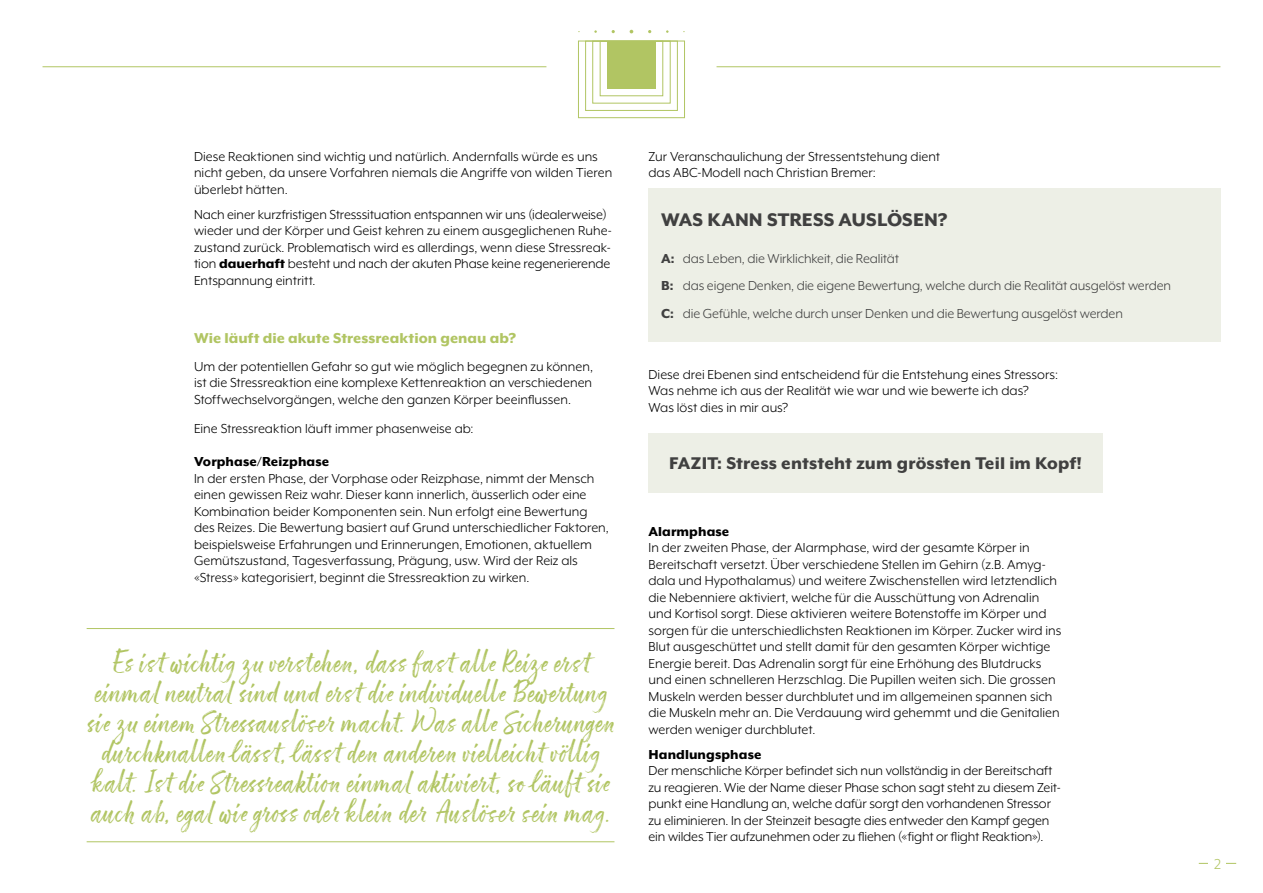
<style>
.page{position:relative;width:1263px;height:893px;background:#fff}
.page>*{position:absolute;margin:0;border:0;box-sizing:border-box;transform-origin:0 0}
.t1{font:27px/30px "ATS Script";letter-spacing:.045em;color:#b1c563;text-align:center}
.t2{font:800 21px "Mr Eaves XL Mod OT";color:#404040}
.t3{font:800 19.5px "Mr Eaves XL Mod OT";letter-spacing:.01em;color:#404040}
.t4{font:800 16.5px "Mr Eaves XL Mod OT";letter-spacing:.005em;color:#b1c563}
.t5{font:16.5px "Mr Eaves XL Mod OT";color:#b1c563}
.t6{font:15px/16.5px "Mr Eaves XL Mod OT";color:#000}
.t7{font:15px/27.6px "Mr Eaves XL Mod OT";letter-spacing:-.01em;color:#404040}
.t8{font:800 15px "Mr Eaves XL Mod OT";letter-spacing:.005em;color:#000}
.s1{font-weight:800}
</style>
<div class="page">
<hr style="left:1199px;top:863px;width:37px;height:1px;background:#b1c563">
<div style="left:1208px;top:853px;width:18px;height:17px;background:#fff"></div>
<div style="left:607px;top:41px;width:49px;height:48px;background:#b1c563"></div>
<div style="left:600px;top:41px;width:63px;height:55px;border:1px solid #b1c563"></div>
<div style="left:585px;top:41px;width:92px;height:70px;border:1px solid #b1c563"></div>
<div style="left:592px;top:41px;width:78px;height:62px;border:1px solid #b1c563"></div>
<div style="left:578px;top:41px;width:107px;height:77px;border:1px solid #b1c563"></div>
<hr style="left:716px;top:67px;width:504px;height:1px;background:#b1c563">
<hr style="left:43px;top:67px;width:503px;height:1px;background:#b1c563">
<hr style="left:87px;top:628px;width:527px;height:1px;background:#b1c563">
<hr style="left:87px;top:841px;width:527px;height:1px;background:#b1c563">
<div style="left:648px;top:189px;width:572px;height:153px;background:#edefe6"></div>
<div style="left:648px;top:434px;width:455px;height:59px;background:#edefe6"></div>
<p class="t6" style="left:194px;top:148px;width:420px">Diese Reaktionen sind wichtig und natürlich. Andernfalls würde es uns nicht geben, da unsere Vorfahren niemals die Angriffe von wilden Tieren überlebt hätten.</p>
<p class="t6" style="left:194px;top:206px;width:419px">Nach einer kurzfristigen Stresssituation entspannen wir uns (idealerweise) wieder und der Körper und Geist kehren zu einem ausgeglichenen Ruhe&shy;zustand zurück. Problematisch wird es allerdings, wenn diese Stressreak&shy;tion <span class="s1">dauerhaft</span> besteht und nach der akuten Phase keine regenerierende Entspannung eintritt.</p>
<p class="t4" style="left:194px;top:330px;width:324px">Wie läuft die akute Stressreaktion genau ab?</p>
<p class="t6" style="left:194px;top:358px;width:400px;text-align:justify">Um der potentiellen Gefahr so gut wie möglich begegnen zu können, ist die Stressreaktion eine komplexe Kettenreaktion an verschiedenen Stoffwechselvorgängen, welche den ganzen Körper beeinflussen.</p>
<p class="t6" style="left:194px;top:420px;width:281px">Eine Stressreaktion läuft immer phasenweise ab:</p>
<p class="t8" style="left:194px;top:454px;width:137px">Vorphase/Reizphase</p>
<p class="t6" style="left:194px;top:470px;width:416px">In der ersten Phase, der Vorphase oder Reizphase, nimmt der Mensch einen gewissen Reiz wahr. Dieser kann innerlich, äusserlich oder eine Kombination beider Komponenten sein. Nun erfolgt eine Bewertung des Reizes. Die Bewertung basiert auf Grund unterschiedlicher Faktoren, beispielsweise Erfahrungen und Erinnerungen, Emotionen, aktuellem Gemütszustand, Tagesverfassung, Prägung, usw. Wird der Reiz als «Stress» kategorisiert, beginnt die Stressreaktion zu wirken.</p>
<p class="t1" style="left:87px;top:647px;width:536px">Esist wichtig z uverstehen,dassfast alleReiz eerst einmalneutralsindunderst dieindividuelleBewertung siez ueinem Stressauslösermacht.WasalleSicherungen durchknallenlässt,lässt denanderenvielleicht völlig kalt.Ist dieStressreaktioneinmalaktiviert,soläuft sie auchab,egalwiegrossoderkleinderAuslöserseinmag .</p>
<p class="t6" style="left:648px;top:148px;width:293px">Zur Veranschaulichung der Stressentstehung dient das ABC-Modell nach Christian Bremer:</p>
<h2 class="t2" style="left:661px;top:209px;width:288px">WAS KANN STRESS AUSLÖSEN?</h2>
<p class="t7" style="left:661px;top:244px;width:512px"><span class="s1">A:</span> das Leben, die Wirklichkeit, die Realität<br><span class="s1">B:</span> das eigene Denken, die eigene Bewertung, welche durch die Realität ausgelöst werden<br><span class="s1">C:</span> die Gefühle, welche durch unser Denken und die Bewertung ausgelöst werden</p>
<p class="t6" style="left:648px;top:366px;width:411px">Diese drei Ebenen sind entscheidend für die Entstehung eines Stressors:<br>Was nehme ich aus der Realität wie war und wie bewerte ich das?<br>Was löst dies in mir aus?</p>
<h3 class="t3" style="left:669px;top:454px;width:414px">FAZIT: Stress entsteht zum grössten Teil im Kopf!</h3>
<p class="t8" style="left:648px;top:524px;width:82px">Alarmphase</p>
<p class="t6" style="left:648px;top:540px;width:414px">In der zweiten Phase, der Alarmphase, wird der gesamte Körper in Bereitschaft versetzt. Über verschiedene Stellen im Gehirn (z.B. Amyg&shy;dala und Hypothalamus) und weitere Zwischenstellen wird letztendlich die Nebenniere aktiviert, welche für die Ausschüttung von Adrenalin und Kortisol sorgt. Diese aktivieren weitere Botenstoffe im Körper und sorgen für die unterschiedlichsten Reaktionen im Körper. Zucker wird ins Blut ausgeschüttet und stellt damit für den gesamten Körper wichtige Energie bereit. Das Adrenalin sorgt für eine Erhöhung des Blutdrucks und einen schnelleren Herzschlag. Die Pupillen weiten sich. Die grossen Muskeln werden besser durchblutet und im allgemeinen spannen sich die Muskeln mehr an. Die Verdauung wird gehemmt und die Genitalien werden weniger durchblutet.</p>
<p class="t8" style="left:648px;top:747px;width:114px">Handlungsphase</p>
<p class="t6" style="left:648px;top:763px;width:414px">Der menschliche Körper befindet sich nun vollständig in der Bereitschaft zu reagieren. Wie der Name dieser Phase schon sagt steht zu diesem Zeit&shy;punkt eine Handlung an, welche dafür sorgt den vorhandenen Stressor zu eliminieren. In der Steinzeit besagte dies entweder den Kampf gegen ein wildes Tier aufzunehmen oder zu fliehen («fight or flight Reaktion»).</p>
<p class="t5" style="left:1214px;top:855px;width:9px">2</p>
</div>
